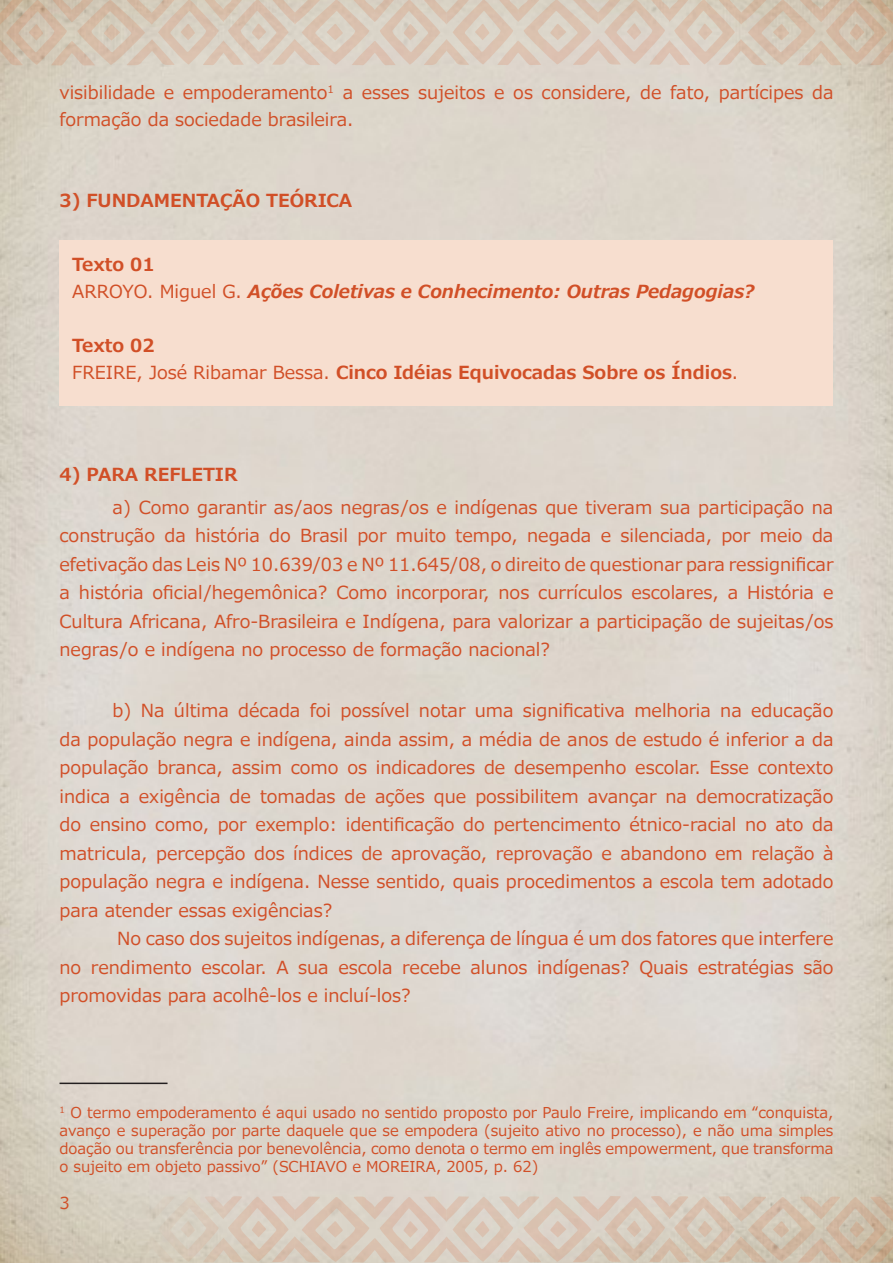
<style>
.page{position:relative;width:893px;height:1263px;background:#fff}
.page>*{position:absolute;margin:0;border:0;box-sizing:border-box;transform-origin:0 0}
.Padrão{font:18px/28.5px "Meiryo";color:#d14f27;text-align:justify}
.Padrão-2{font:700 18px "Meiryo";color:#d14f27}
.Padrão-3{font:italic 700 18px "Meiryo";color:#d14f27}
.t1{font:16.5px "Meiryo";color:#d14f27}
.t2{font:15px/18px "Meiryo";color:#d14f27;text-align:justify}
.s1{font-weight:400;font-style:normal}
.s2{font-weight:400}
</style>
<div class="page">
<svg style="left:0;top:0;width:893px;height:66px;background:#d7c7b6"></svg>
<svg style="left:0;top:1196px;width:893px;height:67px;background:#d5c7b6"></svg>
<div style="left:60px;top:240px;width:773px;height:166px;background:#f7decf"></div>
<hr style="left:60px;top:1082px;width:108px;height:2px;background:#231f20">
<p class="Padrão" style="left:60px;top:80px;width:775px;line-height:27px">visibilidade e empoderamento<sup>1</sup> a esses sujeitos e os considere, de fato, partícipes da formação da sociedade brasileira.</p>
<p class="Padrão-2" style="left:60px;top:188px;width:294px">3) FUNDAMENTAÇÃO TEÓRICA</p>
<p class="Padrão-2" style="left:72px;top:251px;width:84px">Texto 01</p>
<p class="Padrão-3" style="left:72px;top:278px;width:684px"><span class="s1">ARROYO. Miguel G.</span> Ações Coletivas e Conhecimento: Outras Pedagogias?</p>
<p class="Padrão-2" style="left:72px;top:332px;width:84px">Texto 02</p>
<p class="Padrão-2" style="left:72px;top:359px;width:667px"><span class="s2">FREIRE, José Ribamar Bessa.</span> Cinco Idéias Equivocadas Sobre os Índios<span class="s2">.</span></p>
<p class="Padrão-2" style="left:60px;top:461px;width:180px">4) PARA REFLETIR</p>
<p class="Padrão" style="left:60px;top:494px;width:775px;text-indent:53px">a) Como garantir as/aos negras/os e indígenas que tiveram sua participação na construção da história do Brasil por muito tempo, negada e silenciada, por meio da efetivação das Leis Nº 10.639/03 e Nº 11.645/08, o direito de questionar para ressignificar a história oficial/hegemônica? Como incorporar, nos currículos escolares, a História e Cultura Africana, Afro-Brasileira e Indígena, para valorizar a participação de sujeitas/os negras/o e indígena no processo de formação nacional?</p>
<p class="Padrão" style="left:60px;top:697px;width:775px;text-indent:53px">b) Na última década foi possível notar uma significativa melhoria na educação da população negra e indígena, ainda assim, a média de anos de estudo é inferior a da população branca, assim como os indicadores de desempenho escolar. Esse contexto indica a exigência de tomadas de ações que possibilitem avançar na democratização do ensino como, por exemplo: identificação do pertencimento étnico-racial no ato da matricula, percepção dos índices de aprovação, reprovação e abandono em relação à população negra e indígena. Nesse sentido, quais procedimentos a escola tem adotado para atender essas exigências?</p>
<p class="Padrão" style="left:60px;top:925px;width:775px;text-indent:58px">No caso dos sujeitos indígenas, a diferença de língua é um dos fatores que interfere no rendimento escolar. A sua escola recebe alunos indígenas? Quais estratégias são promovidas para acolhê-los e incluí-los?</p>
<p class="t2" style="left:60px;top:1104px;width:775px"><sup>1</sup> O termo empoderamento é aqui usado no sentido proposto por Paulo Freire, implicando em “conquista, avanço e superação por parte daquele que se empodera (sujeito ativo no processo), e não uma simples doação ou transferência por benevolência, como denota o termo em inglês empowerment, que transforma o sujeito em objeto passivo” (SCHIAVO e MOREIRA, 2005, p. 62)</p>
<p class="t1" style="left:60px;top:1191px;width:12px">3</p>
</div>
